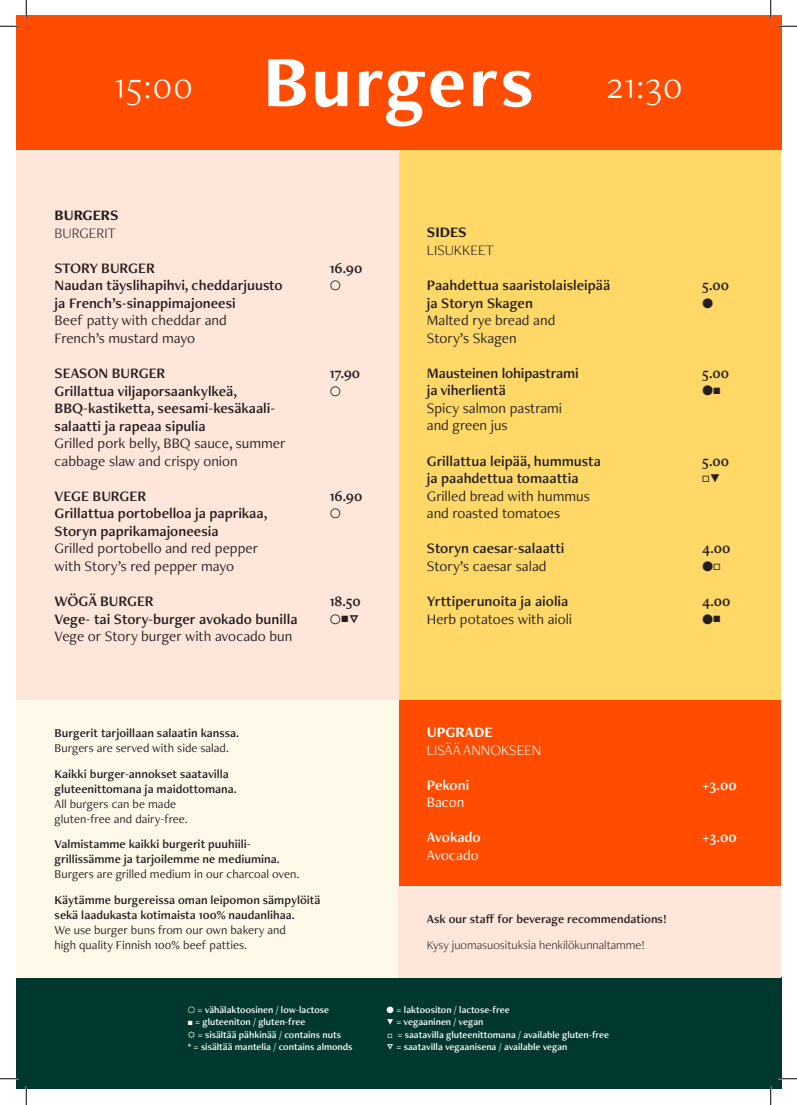
<style>
.page{position:relative;width:797px;height:1105px;background:#fff}
.page>*{position:absolute;margin:0;border:0;box-sizing:border-box;transform-origin:0 0}
.t1{font:300 37.5px "Freight Neo Pro";letter-spacing:.03em;color:#fff}
.t2{font:15px/17.5px "Freight Neo Pro Semi";color:#231f20}
.t3{font:15px/17.5px "Freight Neo Pro";color:#231f20}
.t4{font:15px "Freight Neo Pro Semi";color:#fff}
.t5{font:300 15px "Freight Neo Pro";color:#231f20}
.t6{font:300 15px "Freight Neo Pro";color:#fff}
.t7{font:700 15px "Freight Neo Pro";color:#231f20}
.t8{font:15px "Freight Neo Pro";color:#fff}
.t9{font:700 15px "Freight Neo Pro";color:#fff}
.t10{font:12.5px/15px "Freight Neo Pro Semi";color:#231f20}
.t11{font:12.5px/15px "Freight Neo Pro";color:#231f20}
.t12{font:300 12.5px "Freight Neo Pro";color:#231f20}
.t13{font:10px "Freight Neo Pro Semi";color:#fff}
.s1{font-weight:700;font-size:75px}
</style>
<div class="page">
<div style="left:398px;top:150px;width:383px;height:550px;background:#ffd867"></div>
<div style="left:398px;top:700px;width:383px;height:186px;background:#ff4c00"></div>
<div style="left:16px;top:16px;width:765px;height:134px;background:#ff4c00"></div>
<div style="left:16px;top:977px;width:765px;height:112px;background:#003830"></div>
<div style="left:16px;top:150px;width:382px;height:550px;background:#ffe6da"></div>
<div style="left:16px;top:700px;width:382px;height:277px;background:#fff9e9"></div>
<div style="left:398px;top:886px;width:383px;height:91px;background:#ffe6da"></div>
<svg style="left:0;top:25px;width:19px;height:2px"></svg>
<svg style="left:778px;top:25px;width:19px;height:2px"></svg>
<svg style="left:0;top:1078px;width:19px;height:1px"></svg>
<svg style="left:778px;top:1078px;width:19px;height:1px"></svg>
<svg style="left:25px;top:0;width:2px;height:19px"></svg>
<svg style="left:25px;top:1086px;width:2px;height:19px"></svg>
<svg style="left:770px;top:0;width:1px;height:19px"></svg>
<svg style="left:770px;top:1086px;width:1px;height:19px"></svg>
<h1 class="t1" style="left:114px;top:60px;width:569px">15:00 <span class="s1">Burgers</span> 21:30</h1>
<p class="t7" style="left:55px;top:205px;width:66px">BURGERS</p>
<p class="t5" style="left:55px;top:223px;width:63px">BURGERIT</p>
<p class="t2" style="left:55px;top:259px;width:229px">STORY BURGER<br>Naudan täyslihapihvi, cheddarjuusto ja French’s-sinappimajoneesi</p>
<p class="t3" style="left:55px;top:311px;width:174px">Beef patty with cheddar and<br>French’s mustard mayo</p>
<p class="t2" style="left:55px;top:364px;width:222px">SEASON BURGER<br>Grillattua viljaporsaankylkeä,<br>BBQ-kastiketta, seesami-kesäkaali&shy;salaatti ja rapeaa sipulia</p>
<p class="t3" style="left:55px;top:434px;width:232px">Grilled pork belly, BBQ sauce, summer cabbage slaw and crispy onion</p>
<p class="t2" style="left:55px;top:487px;width:214px">VEGE BURGER<br>Grillattua portobelloa ja paprikaa,<br>Storyn paprikamajoneesia</p>
<p class="t3" style="left:55px;top:539px;width:205px">Grilled portobello and red pepper with Story’s red pepper mayo</p>
<p class="t2" style="left:55px;top:592px;width:244px">WÖGÄ BURGER<br>Vege- tai Story-burger avokado bunilla</p>
<p class="t3" style="left:55px;top:627px;width:239px">Vege or Story burger with avocado bun</p>
<p class="t2" style="left:330px;top:259px;width:34px">16.90<br>Y</p>
<p class="t2" style="left:330px;top:364px;width:32px">17.90<br>Y</p>
<p class="t2" style="left:330px;top:487px;width:34px">16.90<br>Y</p>
<p class="t2" style="left:330px;top:592px;width:32px">18.50<br>YPC</p>
<p class="t10" style="left:55px;top:725px;width:186px">Burgerit tarjoillaan salaatin kanssa.</p>
<p class="t11" style="left:55px;top:740px;width:176px">Burgers are served with side salad.</p>
<p class="t10" style="left:55px;top:766px;width:183px">Kaikki burger-annokset saatavilla gluteenittomana ja maidottomana.</p>
<p class="t11" style="left:55px;top:796px;width:135px">All burgers can be made gluten-free and dairy-free.</p>
<p class="t10" style="left:55px;top:836px;width:226px">Valmistamme kaikki burgerit puuhiili&shy;grillissämme ja tarjoilemme ne mediumina.</p>
<p class="t11" style="left:55px;top:866px;width:246px">Burgers are grilled medium in our charcoal oven.</p>
<p class="t10" style="left:55px;top:892px;width:267px">Käytämme burgereissa oman leipomon sämpylöitä sekä laadukasta kotimaista 100% naudanlihaa.</p>
<p class="t11" style="left:55px;top:922px;width:233px">We use burger buns from our own bakery and high quality Finnish 100% beef patties.</p>
<p class="t7" style="left:427px;top:222px;width:41px">SIDES</p>
<p class="t5" style="left:427px;top:240px;width:69px">LISUKKEET</p>
<p class="t2" style="left:427px;top:276px;width:185px">Paahdettua saaristolaisleipää ja Storyn Skagen</p>
<p class="t3" style="left:427px;top:311px;width:130px">Malted rye bread and<br>Story’s Skagen</p>
<p class="t2" style="left:427px;top:364px;width:153px">Mausteinen lohipastrami ja viherlientä</p>
<p class="t3" style="left:427px;top:399px;width:137px">Spicy salmon pastrami and green jus</p>
<p class="t2" style="left:427px;top:451px;width:175px">Grillattua leipää, hummusta ja paahdettua tomaattia</p>
<p class="t3" style="left:427px;top:486px;width:164px">Grilled bread with hummus and roasted tomatoes</p>
<p class="t2" style="left:427px;top:539px;width:139px">Storyn caesar-salaatti</p>
<p class="t3" style="left:427px;top:557px;width:121px">Story’s caesar salad</p>
<p class="t2" style="left:427px;top:592px;width:143px">Yrttiperunoita ja aiolia</p>
<p class="t3" style="left:427px;top:609px;width:147px">Herb potatoes with aioli</p>
<p class="t9" style="left:427px;top:722px;width:67px">UPGRADE</p>
<p class="t6" style="left:427px;top:739px;width:116px">LISÄÄ ANNOKSEEN</p>
<p class="t4" style="left:427px;top:775px;width:44px">Pekoni</p>
<p class="t8" style="left:427px;top:792px;width:39px">Bacon</p>
<p class="t4" style="left:427px;top:827px;width:55px">Avokado</p>
<p class="t8" style="left:427px;top:845px;width:53px">Avocado</p>
<p class="t10" style="left:427px;top:911px;width:241px">Ask our staff for beverage recommendations!</p>
<p class="t12" style="left:427px;top:936px;width:219px">Kysy juomasuosituksia henkilökunnaltamme!</p>
<p class="t13" style="left:188px;top:1003px;width:143px">Y = vähälaktoosinen / low-lactose</p>
<p class="t13" style="left:386px;top:1003px;width:125px">b = laktoositon / lactose-free</p>
<p class="t13" style="left:188px;top:1015px;width:119px">P = gluteeniton / gluten-free</p>
<p class="t13" style="left:386px;top:1015px;width:98px">G = vegaaninen / vegan</p>
<p class="t13" style="left:188px;top:1028px;width:155px">c = sisältää pähkinää / contains nuts</p>
<p class="t13" style="left:387px;top:1028px;width:223px">M = saatavilla gluteenittomana / available gluten-free</p>
<p class="t13" style="left:188px;top:1040px;width:166px">* = sisältää mantelia / contains almonds</p>
<p class="t13" style="left:386px;top:1040px;width:182px">C = saatavilla vegaanisena / available vegan</p>
<p class="t2" style="left:702px;top:276px;width:29px">5.00 b</p>
<p class="t2" style="left:702px;top:364px;width:29px;line-height:16.9px">5.00 bP</p>
<p class="t2" style="left:702px;top:452px;width:29px;line-height:16.9px">5.00<br>MG</p>
<p class="t2" style="left:702px;top:539px;width:30px;line-height:16.9px">4.00 bM</p>
<p class="t2" style="left:702px;top:592px;width:30px;line-height:16.9px">4.00 bP</p>
<p class="t4" style="left:702px;top:775px;width:36px">+3.00</p>
<p class="t4" style="left:702px;top:827px;width:36px">+3.00</p>
</div>
